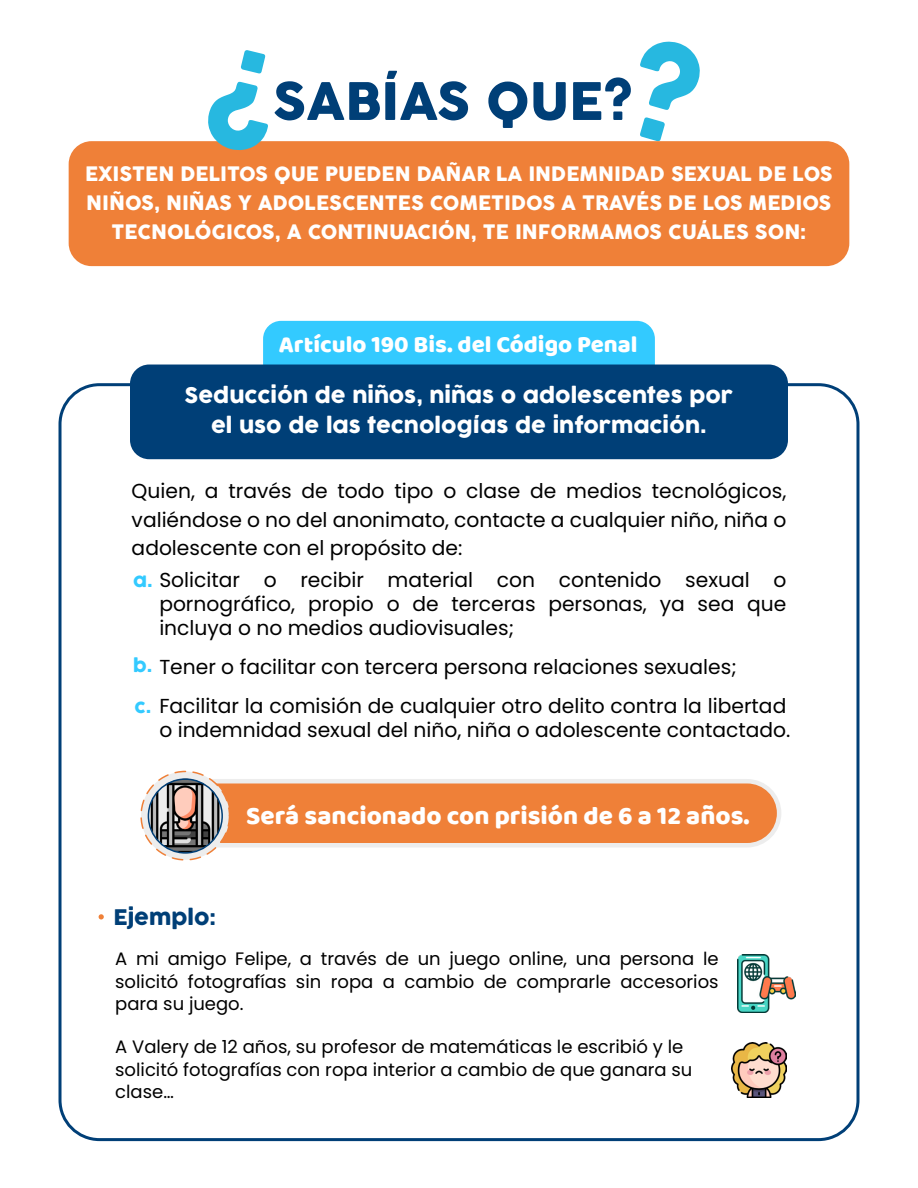
<style>
.page{position:relative;width:918px;height:1188px;background:#fff}
.page>*{position:absolute;margin:0;border:0;box-sizing:border-box;transform-origin:0 0}
.t1{font:51px "Cocogoose";color:#003f77}
.t2{font:25.95px "Baloo";color:#fff}
.t3{font:24px "Baloo";color:#fff}
.t4{font:21px/30px "Cocogoose";color:#fff;text-align:center}
.t5{font:21px "Cocogoose";color:#003f77}
.t6{font:20.25px/28.5px "Poppins";color:#000;text-align:justify}
.t7{font:19.5px/28.5px "Cocogoose";color:#fff;text-align:center}
.t8{font:18px/22.5px "Poppins";color:#000;text-align:justify}
.t9{font:18px "Cocogoose";color:#33caff}
</style>
<div class="page">
<svg style="left:211px;top:779px;width:570px;height:69px;background:#ef9154"></svg>
<svg style="left:141px;top:771px;width:88px;height:89px;background:#e1dedd"></svg>
<div style="left:140px;top:771px;width:90px;height:90px;border:2px dashed #ef8038;border-radius:50%"></div>
<img style="left:148px;top:779px;width:74px;height:74px;border-radius:37px">
<div style="left:148px;top:778px;width:75px;height:76px;border:2px solid #003f77;border-radius:50%"></div>
<svg style="left:99px;top:914px;width:5px;height:5px"></svg>
<img style="left:738px;top:955px;width:57px;height:58px">
<img style="left:732px;top:1043px;width:54px;height:54px">
<div style="left:69px;top:141px;width:780px;height:125px;background:#ef8038;border-radius:23px"></div>
<div style="left:263px;top:321px;width:392px;height:77px;background:#33caff;border-radius:18px"></div>
<div style="left:130px;top:365px;width:658px;height:94px;background:#003f77;border-radius:19px"></div>
<svg style="left:621px;top:141px;width:86px;height:1px"></svg>
<svg style="left:202px;top:141px;width:82px;height:1px"></svg>
<h1 class="t1" style="left:273px;top:66px;width:361px">SABÍAS QUE?</h1>
<p class="t7" style="left:85px;top:161px;width:749px">EXISTEN DELITOS QUE PUEDEN DAÑAR LA INDEMNIDAD SEXUAL DE LOS<br>NIÑOS, NIÑAS Y ADOLESCENTES COMETIDOS A TRAVÉS DE LOS MEDIOS<br>TECNOLÓGICOS, A CONTINUACIÓN, TE INFORMAMOS CUÁLES SON:</p>
<p class="t3" style="left:279px;top:330px;width:360px">Artículo 190 Bis. del Código Penal</p>
<p class="t4" style="left:185px;top:381px;width:550px">Seducción de niños, niñas o adolescentes por el uso de las tecnologías de información.</p>
<p class="t6" style="left:132px;top:477px;width:656px">Quien, a través de todo tipo o clase de medios tecnológicos, valiéndose o no del anonimato, contacte a cualquier niño, niña o adolescente con el propósito de:</p>
<p class="t9" style="left:133px;top:567px;width:21px">a.</p>
<p class="t9" style="left:133px;top:653px;width:21px">b.</p>
<p class="t9" style="left:135px;top:693px;width:18px">c.</p>
<p class="t6" style="left:159px;top:568px;width:629px;line-height:24px">Solicitar o recibir material con contenido sexual o pornográfico, propio o de terceras personas, ya sea que incluya o no medios audiovisuales;</p>
<p class="t6" style="left:159px;top:648px;width:629px;line-height:39px">Tener o facilitar con tercera persona relaciones sexuales;<br>Facilitar la comisión de cualquier otro delito contra la libertad</p>
<p class="t6" style="left:159px;top:716px;width:633px">o indemnidad sexual del niño, niña o adolescente contactado.</p>
<p class="t2" style="left:246px;top:799px;width:505px">Será sancionado con prisión de 6 a 12 años.</p>
<p class="t5" style="left:114px;top:902px;width:104px">Ejemplo:</p>
<p class="t8" style="left:115px;top:948px;width:605px">A mi amigo Felipe, a través de un juego online, una persona le solicitó fotografías sin ropa a cambio de comprarle accesorios para su juego.</p>
<p class="t8" style="left:115px;top:1036px;width:579px;text-align:left">A Valery de 12 años, su profesor de matemáticas le escribió y le solicitó fotografías con ropa interior a cambio de que ganara su clase…</p>
</div>
